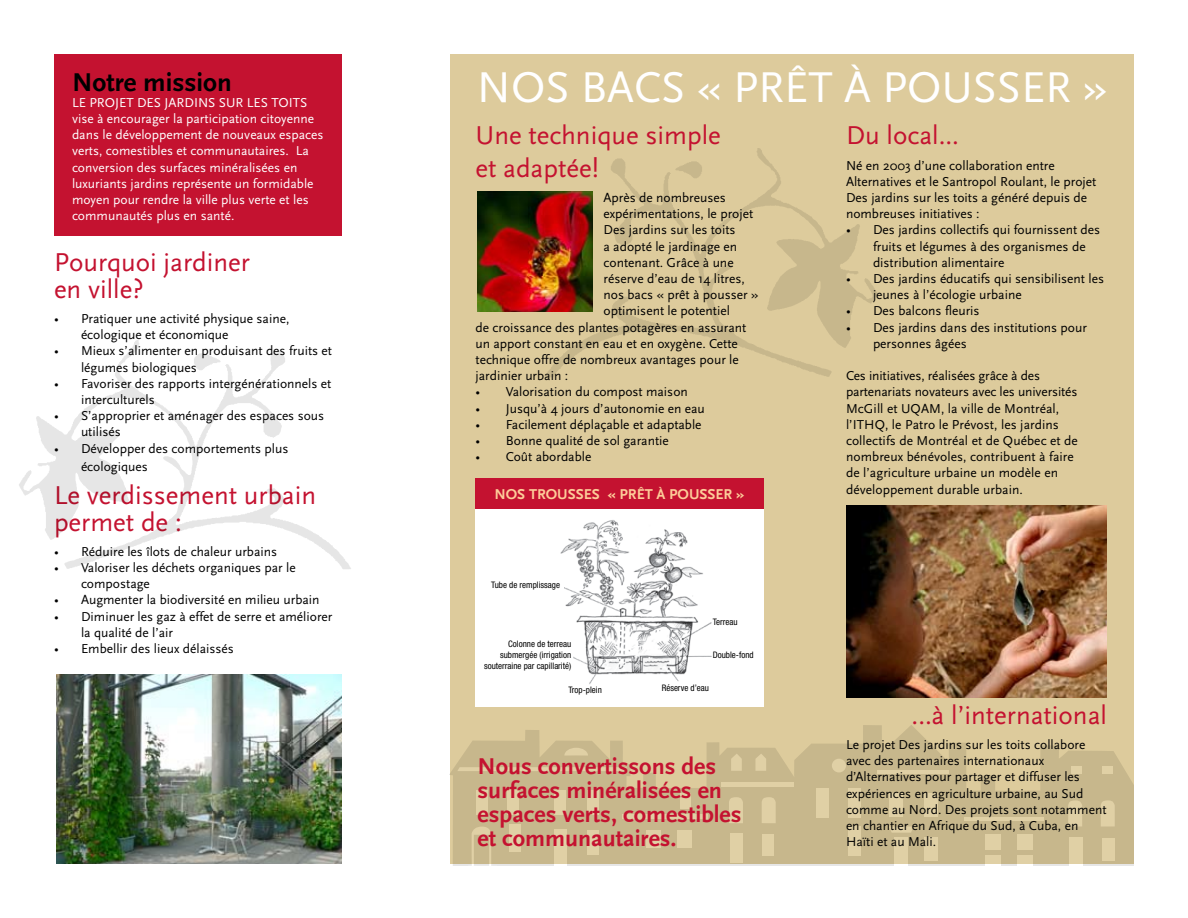
<style>
.page{position:relative;width:1188px;height:918px;background:#fff}
.page>*{position:absolute;margin:0;border:0;box-sizing:border-box;transform-origin:0 0}
.t1{font:45px "Scala Sans";color:#fff}
.t2{font:27px/27px "Scala Sans";color:#c41230}
.t3{font:700 27px "Scala Sans";color:#000}
.t4{font:700 24px/24px "Scala Sans";color:#c41230}
.t5{font:700 15px "Scala Sans";color:#fdcc99}
.t6{font:13.5px/16.2px "Scala Sans";color:#000}
.t7{font:13.5px/16.2px "Scala Sans";color:#fff}
.t8{font:condensed 9px/10.8px "Helvetica Neue";color:#000;text-align:right}
</style>
<div class="page">
<div style="left:55px;top:55px;width:287px;height:181px;background:#c41230"></div>
<div style="left:450px;top:54px;width:684px;height:810px;background:#ddcb9c"></div>
<svg style="left:449px;top:725px;width:685px;height:141px;fill:#c7b78c"></svg>
<svg style="left:468px;top:827px;width:39px;height:39px"></svg>
<svg style="left:1068px;top:800px;width:14px;height:27px"></svg>
<svg style="left:1101px;top:800px;width:14px;height:27px"></svg>
<svg style="left:729px;top:797px;width:14px;height:26px"></svg>
<svg style="left:762px;top:797px;width:14px;height:26px"></svg>
<svg style="left:457px;top:767px;width:170px;height:4px"></svg>
<div style="left:477px;top:790px;width:11px;height:25px;background:#e0d0a5"></div>
<div style="left:508px;top:790px;width:11px;height:25px;background:#e0d0a5"></div>
<div style="left:555px;top:790px;width:11px;height:25px;background:#e0d0a5"></div>
<div style="left:588px;top:790px;width:11px;height:25px;background:#e0d0a5"></div>
<div style="left:588px;top:831px;width:11px;height:24px;background:#e0d0a5"></div>
<div style="left:510px;top:825px;width:11px;height:27px;background:#e0d0a5"></div>
<div style="left:554px;top:830px;width:13px;height:36px;background:#e0d0a5"></div>
<hr style="left:964px;top:817px;width:80px;height:3px;background:#fff">
<div style="left:985px;top:834px;width:16px;height:16px;background:#e0d0a5"></div>
<svg style="left:985px;top:855px;width:16px;height:11px"></svg>
<svg style="left:1017px;top:855px;width:16px;height:11px"></svg>
<div style="left:1017px;top:834px;width:16px;height:16px;background:#e0d0a5"></div>
<div style="left:1069px;top:837px;width:14px;height:29px;background:#e0d0a5"></div>
<div style="left:722px;top:782px;width:72px;height:5px;background:#e0d0a5"></div>
<hr style="left:877px;top:770px;width:72px;height:3px;background:#fff">
<div style="left:1102px;top:838px;width:13px;height:23px;background:#e0d0a5"></div>
<div style="left:1071px;top:767px;width:11px;height:7px;background:#e0d0a5"></div>
<div style="left:1102px;top:767px;width:11px;height:7px;background:#e0d0a5"></div>
<div style="left:889px;top:793px;width:13px;height:24px;background:#e0d0a5"></div>
<div style="left:924px;top:793px;width:14px;height:24px;background:#e0d0a5"></div>
<div style="left:924px;top:838px;width:14px;height:23px;background:#e0d0a5"></div>
<div style="left:894px;top:837px;width:14px;height:29px;background:#e0d0a5"></div>
<svg style="left:889px;top:826px;width:24px;height:7px"></svg>
<div style="left:731px;top:834px;width:12px;height:29px;background:#e0d0a5"></div>
<div style="left:816px;top:789px;width:12px;height:29px;background:#e0d0a5"></div>
<div style="left:849px;top:789px;width:12px;height:29px;background:#e0d0a5"></div>
<div style="left:848px;top:826px;width:13px;height:29px;background:#e0d0a5"></div>
<div style="left:762px;top:834px;width:12px;height:22px;background:#e0d0a5"></div>
<svg style="left:731px;top:754px;width:11px;height:17px"></svg>
<svg style="left:755px;top:754px;width:11px;height:17px"></svg>
<hr style="left:622px;top:814px;width:85px;height:4px;background:#e0d0a5">
<div style="left:646px;top:831px;width:15px;height:17px;background:#e0d0a5"></div>
<div style="left:677px;top:831px;width:14px;height:17px;background:#e0d0a5"></div>
<div style="left:680px;top:793px;width:11px;height:16px;background:#e0d0a5"></div>
<div style="left:832px;top:759px;width:14px;height:13px;background:#e0d0a5;border-radius:50%"></div>
<svg style="left:564px;top:748px;width:24px;height:8px"></svg>
<img style="left:846px;top:506px;width:261px;height:192px">
<div style="left:476px;top:505px;width:288px;height:202px;background:#fff"></div>
<img style="left:560px;top:520px;width:152px;height:164px">
<div style="left:476px;top:478px;width:288px;height:30px;background:#c41230"></div>
<div style="left:491px;top:580px;width:72px;height:16px;background:#fff"></div>
<img style="left:478px;top:191px;width:48px;height:121px">
<img style="left:526px;top:148px;width:351px;height:229px">
<img style="left:57px;top:675px;width:284px;height:189px">
<div style="left:567px;top:652px;width:6px;height:8px;background:#fff"></div>
<div style="left:478px;top:640px;width:93px;height:37px;background:#fff"></div>
<img style="left:19px;top:340px;width:332px;height:229px">
<h2 class="t3" style="left:72px;top:67px;width:161px">N otre mission</h2>
<p class="t7" style="left:72px;top:95px;width:253px">Le projet Des Jard ins sur les toits vise à encourager la participation citoyenne dans le développement de nouveaux espaces verts, comestibles et communautaires. La conversion des surfaces minéralisées en luxuriants jardins représente un formidable moyen pour rendre la ville plus verte et les communautés plus en santé.</p>
<h2 class="t2" style="left:54px;top:249px;width:197px">Pourquoi jardiner en ville?</h2>
<p class="t6" style="left:81px;top:311px;width:210px;text-indent:-27px">• Pratiquer une activité physique saine, écologique et économique</p>
<p class="t6" style="left:81px;top:343px;width:253px;text-indent:-27px">• Mieux s’alimenter en produisant des fruits et légumes biologiques</p>
<p class="t6" style="left:81px;top:376px;width:252px;text-indent:-27px">• Favoriser des rapports intergénérationnels et interculturels</p>
<p class="t6" style="left:81px;top:408px;width:245px;text-indent:-27px">• S’approprier et aménager des espaces sous utilisés</p>
<p class="t6" style="left:81px;top:440px;width:209px;line-height:18px;text-indent:-27px">• Développer des comportements plus écologiques</p>
<h2 class="t2" style="left:54px;top:482px;width:264px">Le verdissement urbain permet de :</h2>
<p class="t6" style="left:54px;top:544px;width:225px">• Réduire les îlots de chaleur urbains</p>
<p class="t6" style="left:81px;top:560px;width:216px;text-indent:-27px">• Valoriser les déchets organiques par le compostage</p>
<p class="t6" style="left:54px;top:592px;width:267px">• Augmenter la biodiversité en milieu urbain</p>
<p class="t6" style="left:81px;top:608px;width:253px;text-indent:-27px">• Diminuer les gaz à effet de serre et améliorer la qualité de l’air</p>
<p class="t6" style="left:54px;top:641px;width:181px">• Embellir des lieux délaissés</p>
<h1 class="t1" style="left:477px;top:63px;width:30px">NOS</h1>
<h1 class="t1" style="left:581px;top:63px;width:355px">bacs « PRÊT À POUSS</h1>
<h1 class="t1" style="left:1021px;top:63px;width:88px">ER »</h1>
<h2 class="t2" style="left:476px;top:120px;width:247px;line-height:32.4px">U ne technique simple et adaptée!</h2>
<p class="t6" style="left:604px;top:190px;width:124px">Après de nombreuses</p>
<p class="t6" style="left:604px;top:206px;width:151px">expérimentations, le projet</p>
<p class="t6" style="left:604px;top:222px;width:134px">Des jardins sur les toits</p>
<p class="t6" style="left:604px;top:238px;width:135px">a adopté le jardinage en</p>
<p class="t6" style="left:604px;top:255px;width:132px">contenant. Grâce à une</p>
<p class="t6" style="left:604px;top:271px;width:143px">réserve d’eau de 14 litres,</p>
<p class="t6" style="left:604px;top:287px;width:157px">nos bacs « prêt à pousser »</p>
<p class="t6" style="left:604px;top:303px;width:128px">optimisent le potentiel</p>
<p class="t6" style="left:476px;top:319px;width:272px">de croissance des plantes potagères en assurant</p>
<p class="t6" style="left:476px;top:336px;width:264px">un apport constant en eau et en oxygène. Cette</p>
<p class="t6" style="left:476px;top:352px;width:265px">technique offre de nombreux avantages pour le</p>
<p class="t6" style="left:476px;top:368px;width:94px">jardinier urbain :</p>
<p class="t6" style="left:476px;top:384px;width:214px">• Valorisation du compost maison</p>
<p class="t6" style="left:476px;top:400px;width:231px">• Jusqu’à 4 jours d’autonomie en eau</p>
<p class="t6" style="left:476px;top:417px;width:228px">• Facilement déplaçable et adaptable</p>
<p class="t6" style="left:476px;top:433px;width:195px">• Bonne qualité de sol garantie</p>
<p class="t6" style="left:476px;top:449px;width:117px">• Coût abordable</p>
<h2 class="t2" style="left:846px;top:123px;width:115px">Du local...</h2>
<p class="t6" style="left:846px;top:157px;width:252px">Né en 2003 d’une collaboration entre Alternatives et le Santropol Roulant, le projet Des jardins sur les toits a généré depuis de nombreuses initiatives :</p>
<p class="t6" style="left:873px;top:222px;width:229px;text-indent:-27px">• Des jardins collectifs qui fournissent des fruits et légumes à des organismes de distribution alimentaire</p>
<p class="t6" style="left:873px;top:271px;width:233px;text-indent:-27px">• Des jardins éducatifs qui sensibilisent les jeunes à l’écologie urbaine</p>
<p class="t6" style="left:846px;top:303px;width:135px">• Des balcons fleuris</p>
<p class="t6" style="left:873px;top:319px;width:216px;text-indent:-27px">• Des jardins dans des institutions pour personnes âgées</p>
<p class="t6" style="left:846px;top:368px;width:233px">Ces initiatives, réalisées grâce à des partenariats novateurs avec les universités McGill et UQAM, la ville de Montréal, l’ITHQ, le Patro le Prévost, les jardins collectifs de Montréal et de Québec et de nombreux bénévoles, contribuent à faire de l’agriculture urbaine un modèle en développement durable urbain.</p>
<p class="t5" style="left:494px;top:486px;width:83px">NOS TROUSSES</p>
<p class="t5" style="left:607px;top:486px;width:102px">« PRÊT À POUSSER</p>
<p class="t5" style="left:736px;top:486px;width:10px">»</p>
<p class="t8" style="left:491px;top:579px;width:70px">Tube de remplissage</p>
<p class="t8" style="left:484px;top:639px;width:89px">Colonne de terreau submergée (irrigation souterraine par capillarité)</p>
<p class="t8" style="left:713px;top:617px;width:26px">Terreau</p>
<p class="t8" style="left:713px;top:649px;width:42px">Double-fond</p>
<p class="t8" style="left:568px;top:684px;width:35px">Trop-plein</p>
<p class="t8" style="left:662px;top:683px;width:49px">Réserve d’eau</p>
<h3 class="t4" style="left:478px;top:755px;width:265px">N ous convertissons des surfaces minéralisées en espaces verts, comestibles et communautaires.</h3>
<h2 class="t2" style="left:911px;top:702px;width:197px">…à l’international</h2>
<p class="t6" style="left:846px;top:737px;width:262px">Le projet Des jardins sur les toits collabore avec des partenaires internationaux d’Alternatives pour partager et diffuser les expériences en agriculture urbaine, au Sud comme au N ord. Des projets sont notamment en chantier en Afrique du Sud, à Cuba, en Haïti et au Mali.</p>
</div>
